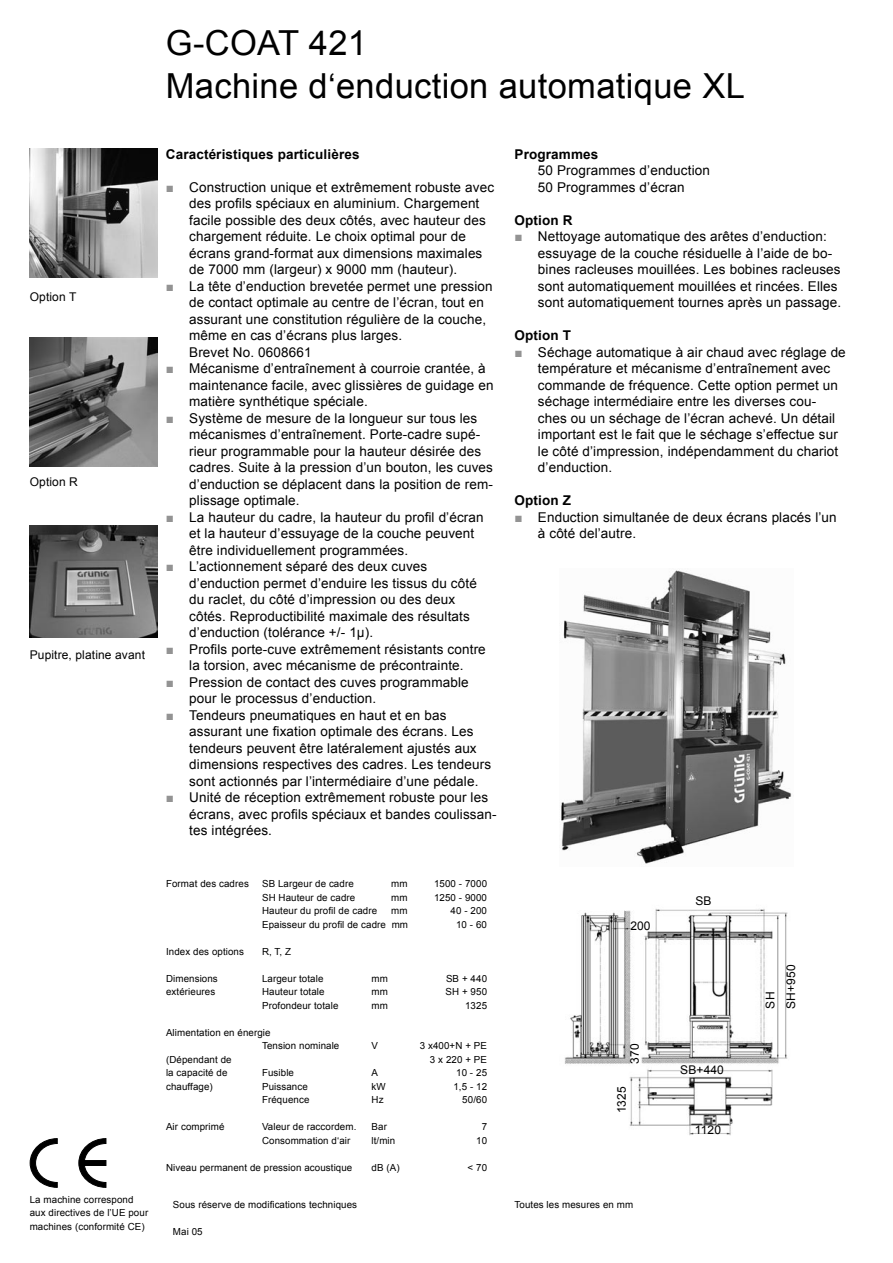
<style>
.page{position:relative;width:893px;height:1263px;background:#fff}
.page>*{position:absolute;margin:0;border:0;box-sizing:border-box;transform-origin:0 0}
.Titel_normal{font:34.5px "Arial";letter-spacing:.01em;color:#000}
.Grundschrift_mit_E{font:13.5px/16.5px "Arial";letter-spacing:.01em;color:#000}
.Grundschrift_mit_E-2{font:700 13.5px "Arial";letter-spacing:.01em;color:#000}
.Legende{font:12px "Arial";letter-spacing:.01em;color:#000}
.Legende-2{font:9.75px/13.5px "Arial";letter-spacing:.01em;color:#000}
.s1{color:#939393}
</style>
<div class="page">
<svg style="left:29px;top:1138px;width:78px;height:49px"></svg>
<img style="left:30px;top:149px;width:127px;height:129px">
<img style="left:30px;top:337px;width:127px;height:129px">
<img style="left:30px;top:526px;width:127px;height:112px">
<img style="left:561px;top:570px;width:231px;height:294px">
<img style="left:564px;top:909px;width:224px;height:226px">
<p class="Legende" style="left:30px;top:289px;width:48px">Option T</p>
<p class="Legende" style="left:30px;top:474px;width:50px">Option R</p>
<p class="Legende" style="left:30px;top:647px;width:117px">Pupitre, platine avant</p>
<p class="Titel_normal" style="left:166px;top:20px;width:203px">G-COAT 421</p>
<p class="Titel_normal" style="left:166px;top:64px;width:581px">Machine d‘enduction automatique XL</p>
<p class="Grundschrift_mit_E-2" style="left:166px;top:145px;width:195px">Caractéristiques particulières</p>
<p class="Grundschrift_mit_E" style="left:189px;top:179px;width:306px;text-indent:-23px"><span class="s1">■</span> Construction unique et extrêmement robuste avec des profils spéciaux en aluminium. Chargement facile possible des deux côtés, avec hauteur des chargement réduite. Le choix optimal pour de écrans grand-format aux dimensions maximales de 7000 mm (largeur) x 9000 mm (hauteur).</p>
<p class="Grundschrift_mit_E" style="left:189px;top:278px;width:305px;text-indent:-23px"><span class="s1">■</span> La tête d’enduction brevetée permet une pression de contact optimale au centre de l’écran, tout en assurant une constitution régulière de la couche, même en cas d’écrans plus larges.</p>
<p class="Grundschrift_mit_E" style="left:189px;top:344px;width:124px">Brevet No. 0608661</p>
<p class="Grundschrift_mit_E" style="left:189px;top:360px;width:306px;text-indent:-23px"><span class="s1">■</span> Mécanisme d’entraînement à courroie crantée, à maintenance facile, avec glissières de guidage en matière synthétique spéciale.</p>
<p class="Grundschrift_mit_E" style="left:189px;top:410px;width:305px;text-indent:-23px"><span class="s1">■</span> Système de mesure de la longueur sur tous les mécanismes d’entraînement. Porte-cadre supé&shy;rieur programmable pour la hauteur désirée des cadres. Suite à la pression d’un bouton, les cuves d’enduction se déplacent dans la position de rem&shy;plissage optimale.</p>
<p class="Grundschrift_mit_E" style="left:189px;top:509px;width:296px;text-indent:-23px"><span class="s1">■</span> La hauteur du cadre, la hauteur du profil d’écran et la hauteur d’essuyage de la couche peuvent être individuellement programmées.</p>
<p class="Grundschrift_mit_E" style="left:189px;top:558px;width:289px;text-indent:-23px"><span class="s1">■</span> L’actionnement séparé des deux cuves d’enduction permet d’enduire les tissus du côté du raclet, du côté d’impression ou des deux côtés. Reproductibilité maximale des résultats d’enduction (tolérance +/- 1µ).</p>
<p class="Grundschrift_mit_E" style="left:166px;top:641px;width:321px;text-align:center"><span class="s1">■</span> Profils porte-cuve extrêmement résistants contre la torsion, avec mécanisme de précontrainte.</p>
<p class="Grundschrift_mit_E" style="left:189px;top:674px;width:281px;text-indent:-23px"><span class="s1">■</span> Pression de contact des cuves programmable pour le processus d’enduction.</p>
<p class="Grundschrift_mit_E" style="left:189px;top:707px;width:303px;text-indent:-23px"><span class="s1">■</span> Tendeurs pneumatiques en haut et en bas assurant une fixation optimale des écrans. Les tendeurs peuvent être latéralement ajustés aux dimensions respectives des cadres. Les tendeurs sont actionnés par l’intermédiaire d’une pédale.</p>
<p class="Grundschrift_mit_E" style="left:189px;top:789px;width:309px;text-indent:-23px"><span class="s1">■</span> Unité de réception extrêmement robuste pour les écrans, avec profils spéciaux et bandes coulissan&shy;tes intégrées.</p>
<p class="Legende-2" style="left:166px;top:877px;width:84px">Format des cadres</p>
<p class="Legende-2" style="left:262px;top:877px;width:93px">SB Largeur de cadre</p>
<p class="Legende-2" style="left:391px;top:877px;width:18px">mm</p>
<p class="Legende-2" style="left:434px;top:877px;width:55px">1500 - 7000</p>
<p class="Legende-2" style="left:262px;top:891px;width:95px">SH Hauteur de cadre</p>
<p class="Legende-2" style="left:391px;top:891px;width:18px">mm</p>
<p class="Legende-2" style="left:434px;top:891px;width:55px">1250 - 9000</p>
<p class="Legende-2" style="left:262px;top:904px;width:117px">Hauteur du profil de cadre</p>
<p class="Legende-2" style="left:391px;top:904px;width:18px">mm</p>
<p class="Legende-2" style="left:451px;top:904px;width:38px">40 - 200</p>
<p class="Legende-2" style="left:262px;top:918px;width:147px">Epaisseur du profil de cadre mm</p>
<p class="Legende-2" style="left:456px;top:918px;width:32px">10 - 60</p>
<p class="Legende-2" style="left:166px;top:945px;width:79px">Index des options</p>
<p class="Legende-2" style="left:262px;top:945px;width:31px">R, T, Z</p>
<p class="Legende-2" style="left:166px;top:972px;width:53px">Dimensions</p>
<p class="Legende-2" style="left:262px;top:972px;width:63px">Largeur totale</p>
<p class="Legende-2" style="left:372px;top:972px;width:18px">mm</p>
<p class="Legende-2" style="left:446px;top:972px;width:43px">SB + 440</p>
<p class="Legende-2" style="left:166px;top:985px;width:51px">extérieures</p>
<p class="Legende-2" style="left:262px;top:985px;width:64px">Hauteur totale</p>
<p class="Legende-2" style="left:372px;top:985px;width:18px">mm</p>
<p class="Legende-2" style="left:445px;top:985px;width:43px">SH + 950</p>
<p class="Legende-2" style="left:262px;top:999px;width:78px">Profondeur totale</p>
<p class="Legende-2" style="left:372px;top:999px;width:18px">mm</p>
<p class="Legende-2" style="left:465px;top:999px;width:23px">1325</p>
<p class="Legende-2" style="left:166px;top:1026px;width:106px">Alimentation en énergie</p>
<p class="Legende-2" style="left:262px;top:1039px;width:79px">Tension nominale</p>
<p class="Legende-2" style="left:372px;top:1039px;width:8px">V</p>
<p class="Legende-2" style="left:420px;top:1039px;width:69px">3 x400+N + PE</p>
<p class="Legende-2" style="left:166px;top:1053px;width:67px">(Dépendant de</p>
<p class="Legende-2" style="left:430px;top:1053px;width:59px">3 x 220 + PE</p>
<p class="Legende-2" style="left:166px;top:1066px;width:63px">la capacité de</p>
<p class="Legende-2" style="left:262px;top:1066px;width:34px">Fusible</p>
<p class="Legende-2" style="left:372px;top:1066px;width:8px">A</p>
<p class="Legende-2" style="left:456px;top:1066px;width:32px">10 - 25</p>
<p class="Legende-2" style="left:166px;top:1080px;width:48px">chauffage)</p>
<p class="Legende-2" style="left:262px;top:1080px;width:47px">Puissance</p>
<p class="Legende-2" style="left:372px;top:1080px;width:16px">kW</p>
<p class="Legende-2" style="left:453px;top:1080px;width:35px">1,5 - 12</p>
<p class="Legende-2" style="left:262px;top:1093px;width:49px">Fréquence</p>
<p class="Legende-2" style="left:372px;top:1093px;width:14px">Hz</p>
<p class="Legende-2" style="left:462px;top:1093px;width:26px">50/60</p>
<p class="Legende-2" style="left:166px;top:1120px;width:60px">Air comprimé</p>
<p class="Legende-2" style="left:262px;top:1120px;width:96px">Valeur de raccordem.</p>
<p class="Legende-2" style="left:372px;top:1120px;width:17px">Bar</p>
<p class="Legende-2" style="left:482px;top:1120px;width:7px">7</p>
<p class="Legende-2" style="left:262px;top:1134px;width:90px">Consommation d‘air</p>
<p class="Legende-2" style="left:372px;top:1134px;width:25px">lt/min</p>
<p class="Legende-2" style="left:476px;top:1134px;width:12px">10</p>
<p class="Legende-2" style="left:166px;top:1161px;width:188px">Niveau permanent de pression acoustique</p>
<p class="Legende-2" style="left:372px;top:1161px;width:30px">dB (A)</p>
<p class="Legende-2" style="left:468px;top:1161px;width:21px">&lt; 70</p>
<p class="Grundschrift_mit_E-2" style="left:514px;top:145px;width:85px">Programmes</p>
<p class="Grundschrift_mit_E" style="left:538px;top:162px;width:174px">50 Programmes d’enduction</p>
<p class="Grundschrift_mit_E" style="left:538px;top:179px;width:148px">50 Programmes d’écran</p>
<p class="Grundschrift_mit_E-2" style="left:514px;top:211px;width:59px">Option R</p>
<p class="Grundschrift_mit_E" style="left:538px;top:228px;width:305px;text-indent:-23px"><span class="s1">■</span> Nettoyage automatique des arêtes d’enduction: essuyage de la couche résiduelle à l’aide de bo&shy;bines racleuses mouillées. Les bobines racleuses sont automatiquement mouillées et rincées. Elles sont automatiquement tournes après un passage.</p>
<p class="Grundschrift_mit_E-2" style="left:514px;top:327px;width:58px">Option T</p>
<p class="Grundschrift_mit_E" style="left:538px;top:344px;width:309px;text-indent:-23px"><span class="s1">■</span> Séchage automatique à air chaud avec réglage de température et mécanisme d’entraînement avec commande de fréquence. Cette option permet un séchage intermédiaire entre les diverses cou&shy;ches ou un séchage de l’écran achevé. Un détail important est le fait que le séchage s’effectue sur le côté d’impression, indépendamment du chariot d’enduction.</p>
<p class="Grundschrift_mit_E-2" style="left:514px;top:492px;width:58px">Option Z</p>
<p class="Grundschrift_mit_E" style="left:538px;top:509px;width:300px;text-indent:-23px"><span class="s1">■</span> Enduction simultanée de deux écrans placés l’un à côté del’autre.</p>
<p class="Legende" style="left:630px;top:918px;width:22px">200</p>
<p class="Legende" style="left:695px;top:893px;width:18px">SB</p>
<p class="Legende" style="left:627px;top:1064px;width:22px;rotate:-90deg">370</p>
<p class="Legende" style="left:614px;top:1113px;width:29px;rotate:-90deg">1325</p>
<p class="Legende" style="left:680px;top:1062px;width:45px">SB+440</p>
<p class="Legende" style="left:695px;top:1122px;width:28px">1120</p>
<p class="Legende" style="left:762px;top:1008px;width:18px;rotate:-90deg">SH</p>
<p class="Legende" style="left:783px;top:1009px;width:46px;rotate:-90deg">SH+950</p>
<p class="Legende-2" style="left:30px;top:1192px;width:120px">La machine correspond aux directives de l’UE pour machines (conformité CE)</p>
<p class="Legende-2" style="left:173px;top:1198px;width:186px">Sous réserve de modifications techniques</p>
<p class="Legende-2" style="left:173px;top:1225px;width:31px">Mai 05</p>
<p class="Legende-2" style="left:514px;top:1198px;width:120px">Toutes les mesures en mm</p>
</div>
